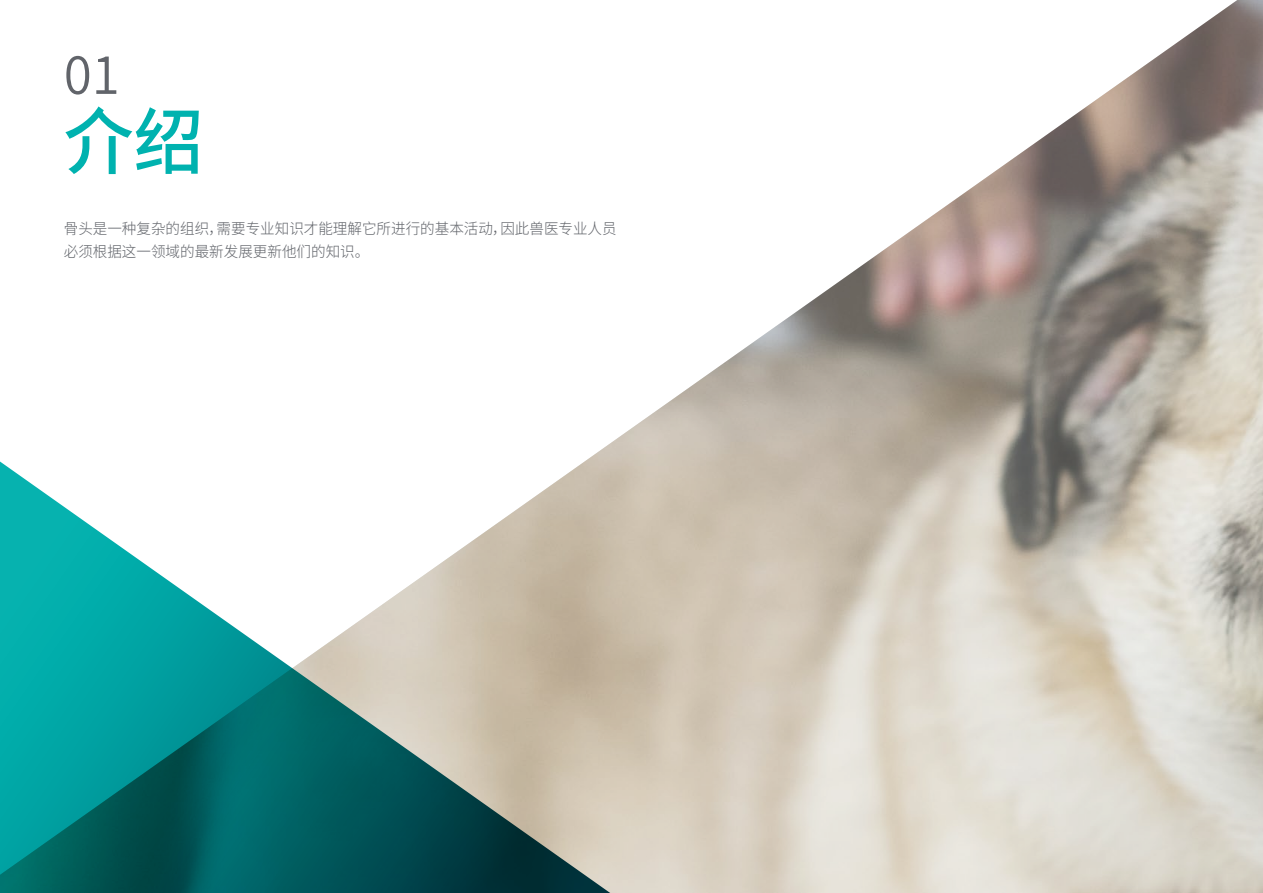
<style>
.page{position:relative;width:1263px;height:893px;background:#fff}
.page>*{position:absolute;margin:0;border:0;box-sizing:border-box;transform-origin:0 0}
.t1{font:500 72px "Source Han Sans CN";color:#00b2af}
.t2{font:52.5px "Source Han Sans CN";color:#61646a}
.t3{font:300 15px/22.5px "Source Han Sans CN";color:#61646a}
</style>
<div class="page">
<img style="left:607px;top:0;width:656px;height:893px">
<svg style="left:0;top:446px;width:640px;height:447px"></svg>
<h2 class="t2" style="left:64px;top:45px;width:57px">01</h2>
<h1 class="t1" style="left:64px;top:101px;width:141px">介绍</h1>
<p class="t3" style="left:64px;top:218px;width:554px">骨头是一种复杂的组织，需要专业知识才能理解它所进行的基本活动，因此兽医专业人员必须根据这一领域的最新发展更新他们的知识。</p>
</div>
